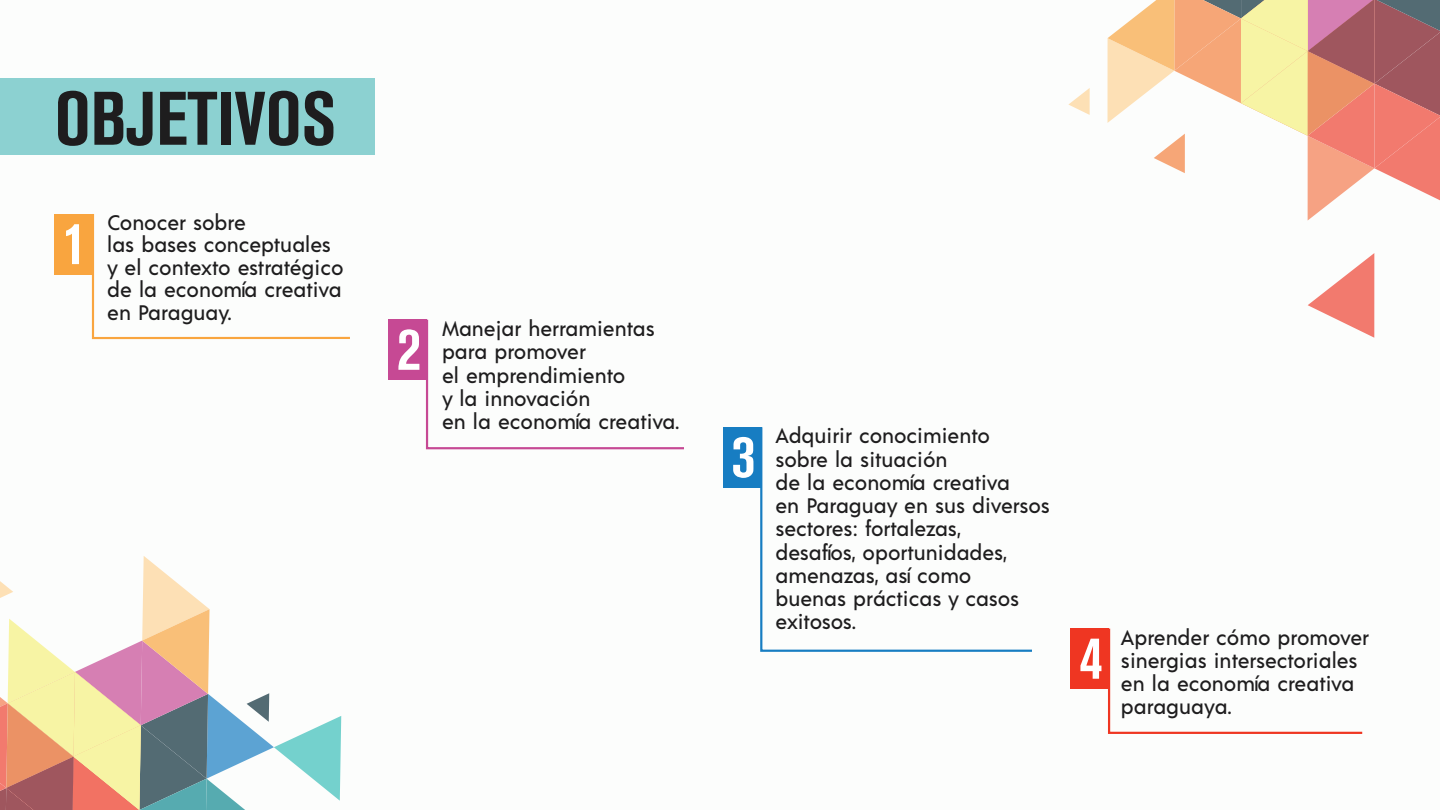
<style>
.page{position:relative;width:1440px;height:810px;background:#fff}
.page>*{position:absolute;margin:0;border:0;box-sizing:border-box;transform-origin:0 0}
.t1{font:700 condensed 75px "Akzidenz Grotesk BQ";color:#1e1d1e}
.t2{font:700 condensed 60px "Akzidenz Grotesk BQ";color:#fff}
.t3{font:500 21px/23.2px "Acre";color:#1e1d1e}
</style>
<div class="page">
<svg style="left:1068px;top:88px;width:22px;height:27px"></svg>
<svg style="left:1308px;top:253px;width:66px;height:85px"></svg>
<svg style="left:1108px;top:0;width:332px;height:221px"></svg>
<svg style="left:0;top:556px;width:341px;height:254px"></svg>
<div style="left:0;top:78px;width:375px;height:76px;background:#8cd1d1"></div>
<div style="left:55px;top:214px;width:38px;height:60px;background:#f9a53f"></div>
<svg style="left:91px;top:214px;width:259px;height:126px"></svg>
<div style="left:389px;top:320px;width:38px;height:60px;background:#c64994"></div>
<svg style="left:425px;top:319px;width:259px;height:131px"></svg>
<div style="left:723px;top:427px;width:38px;height:61px;background:#177dc2"></div>
<svg style="left:760px;top:427px;width:272px;height:225px"></svg>
<div style="left:1071px;top:629px;width:38px;height:60px;background:#ef3622"></div>
<svg style="left:1107px;top:628px;width:256px;height:106px"></svg>
<h1 class="t1" style="left:55px;top:76px;width:283px">OBJETIVOS</h1>
<h2 class="t2" style="left:63px;top:209px;width:25px">1</h2>
<p class="t3" style="left:107px;top:210px;width:238px;line-height:22.5px">Conocer sobre<br>las bases conceptuales y el contexto estratégico de la economía creativa en Paraguay.</p>
<h2 class="t2" style="left:397px;top:315px;width:25px">2</h2>
<p class="t3" style="left:442px;top:316px;width:239px">Manejar herramientas para promover<br>el emprendimiento<br>y la innovación<br>en la economía creativa.</p>
<h2 class="t2" style="left:731px;top:422px;width:25px">3</h2>
<p class="t3" style="left:776px;top:423px;width:276px">Adquirir conocimiento<br>sobre la situación<br>de la economía creativa<br>en Paraguay en sus diversos sectores: fortalezas,<br>desafíos, oportunidades, amenazas, así como<br>buenas prácticas y casos exitosos.</p>
<h2 class="t2" style="left:1079px;top:624px;width:25px">4</h2>
<p class="t3" style="left:1121px;top:624px;width:250px">Aprender cómo promover sinergias intersectoriales en la economía creativa paraguaya.</p>
</div>
